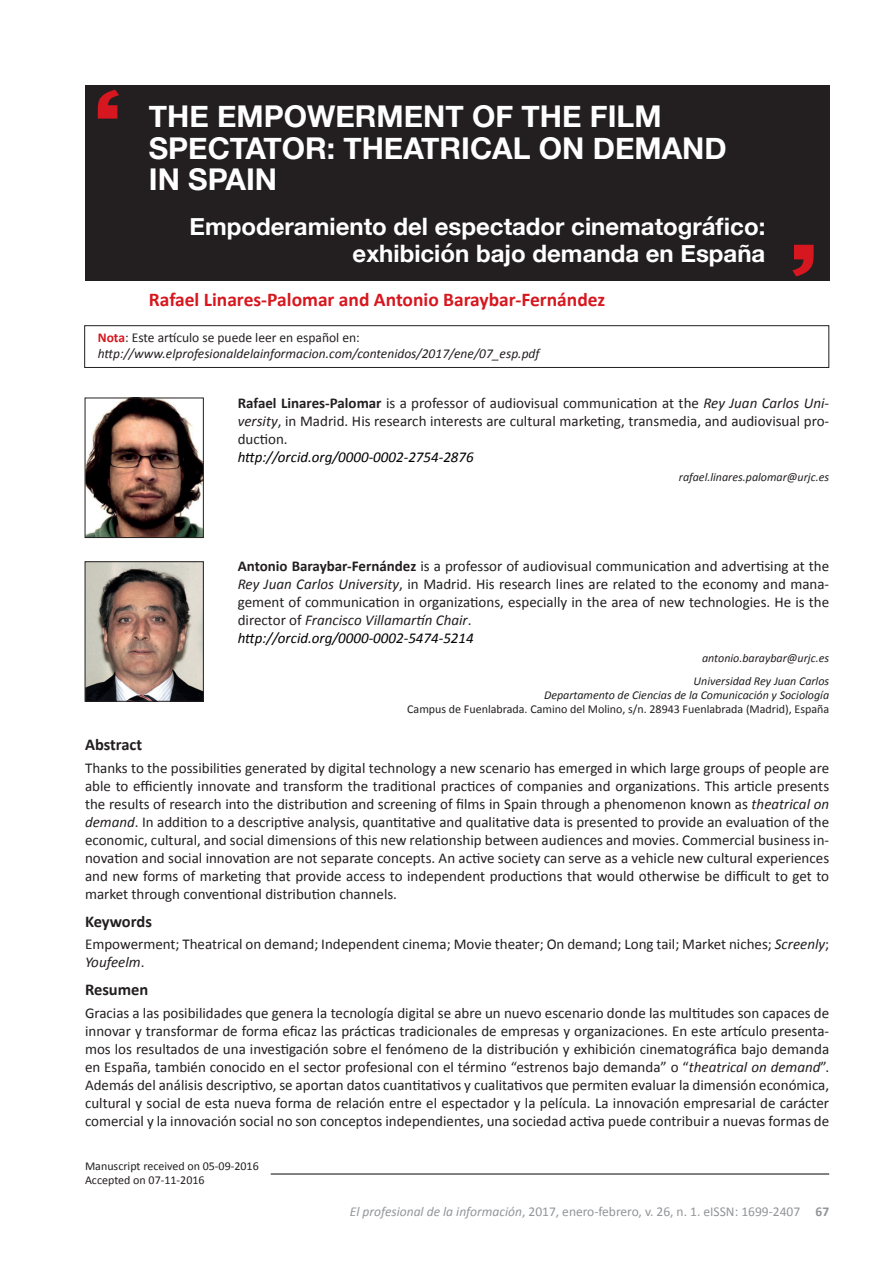
<style>
.page{position:relative;width:893px;height:1263px;background:#fff}
.page>*{position:absolute;margin:0;border:0;box-sizing:border-box;transform-origin:0 0}
.t1{font:700 30px/31.5px "Helvetica Neue";color:#fff}
.t2{font:700 24px/27px "Helvetica Neue";color:#fff;text-align:right}
.t3{font:700 19.5px "Calibri";color:#d7171f}
.t4{font:700 16.5px "Calibri";color:#231f20}
.t5{font:15px/18px "Calibri";color:#231f20;text-align:justify}
.t6{font:italic 15px "Calibri";color:#000001}
.t7{font:italic 13.5px/16.2px "Calibri";color:#231f20}
.t8{font:13.5px "Calibri";color:#939598}
.t9{font:italic 12px/23px "Calibri";color:#231f20;text-align:right}
.t10{font:12px/14.4px "Calibri";color:#231f20}
.s1{font-weight:700;font-style:normal;color:#d7171f}
.s2{font-style:normal}
.s3{font-weight:700}
.s4{font-style:italic}
.s5{font-style:italic;color:#000001}
</style>
<div class="page">
<div style="left:85px;top:85px;width:744px;height:196px;background:#231f20"></div>
<svg style="left:792px;top:245px;width:22px;height:31px"></svg>
<svg style="left:98px;top:90px;width:21px;height:29px"></svg>
<img style="left:87px;top:400px;width:115px;height:136px">
<div style="left:85px;top:398px;width:119px;height:140px;border:1px solid #231f20"></div>
<img style="left:87px;top:563px;width:115px;height:137px">
<div style="left:85px;top:561px;width:119px;height:141px;border:1px solid #231f20"></div>
<div style="left:84px;top:325px;width:745px;height:43px;border:1px solid #231f20"></div>
<hr style="left:271px;top:1173px;width:558px;height:1px;background:#231f20">
<h1 class="t1" style="left:149px;top:101px;width:579px">THE EMPOWERMENT OF THE FILM<br>SPECTATOR: THEATRICAL ON DEMAND<br>IN SPAIN</h1>
<h2 class="t2" style="left:190px;top:213px;width:577px">Empoderamiento del espectador cinematográfico: exhibición bajo demanda en España</h2>
<h3 class="t3" style="left:149px;top:287px;width:458px">Rafael Linares-Palomar and Antonio Baraybar-Fernández</h3>
<p class="t7" style="left:98px;top:329px;width:443px"><span class="s1">Nota</span><span class="s2">: Este artículo se puede leer en español en: </span>http://www.elprofesionaldelainformacion.com/contenidos/2017/ene/07_esp.pdf</p>
<p class="t5" style="left:238px;top:394px;width:593px"><span class="s3">Rafael Linares-Palomar</span> is a professor of audiovisual communication at the <span class="s4">Rey Juan Carlos Uni&shy;versity</span>, in Madrid. His research interests are cultural marketing, transmedia, and audiovisual pro&shy;duction.</p>
<p class="t6" style="left:238px;top:447px;width:237px">http://orcid.org/0000-0002-2754-2876</p>
<p class="t9" style="left:679px;top:465px;width:152px">rafael.linares.palomar@urjc.es</p>
<p class="t5" style="left:238px;top:557px;width:593px;text-align:left"><span class="s3">Antonio Baraybar-Fernández</span> is a professor of audiovisual communication and advertising at the <span class="s4">Rey Juan Carlos University</span>, in Madrid. His research lines are related to the economy and mana&shy;gement of communication in organizations, especially in the area of new technologies. He is the director of <span class="s4">Francisco Villamartín Chair</span>.<br><span class="s5">http://orcid.org/0000-0002-5474-5214</span></p>
<p class="t9" style="left:693px;top:646px;width:137px">antonio.baraybar@urjc.es<br>Universidad Rey Juan Carlos</p>
<p class="t9" style="left:544px;top:683px;width:287px">Departamento de Ciencias de la Comunicación y Sociología</p>
<p class="t10" style="left:407px;top:702px;width:423px">Campus de Fuenlabrada. Camino del Molino, s/n. 28943 Fuenlabrada (Madrid), España</p>
<p class="t4" style="left:85px;top:734px;width:59px">Abstract</p>
<p class="t5" style="left:85px;top:759px;width:746px">Thanks to the possibilities generated by digital technology a new scenario has emerged in which large groups of people are able to efficiently innovate and transform the traditional practices of companies and organizations. This article presents the results of research into the distribution and screening of films in Spain through a phenomenon known as <span class="s4">theatrical on demand</span>. In addition to a descriptive analysis, quantitative and qualitative data is presented to provide an evaluation of the economic, cultural, and social dimensions of this new relationship between audiences and movies. Commercial business in&shy;novation and social innovation are not separate concepts. An active society can serve as a vehicle new cultural experiences and new forms of marketing that provide access to independent productions that would otherwise be difficult to get to market through conventional distribution channels.</p>
<p class="t4" style="left:85px;top:911px;width:68px">Keywords</p>
<p class="t5" style="left:85px;top:935px;width:746px">Empowerment; Theatrical on demand; Independent cinema; Movie theater; On demand; Long tail; Market niches; <span class="s4">Screenly</span>;<br><span class="s4">Youfeelm</span>.</p>
<p class="t4" style="left:85px;top:979px;width:65px">Resumen</p>
<p class="t5" style="left:85px;top:1004px;width:746px">Gracias a las posibilidades que genera la tecnología digital se abre un nuevo escenario donde las multitudes son capaces de innovar y transformar de forma eficaz las prácticas tradicionales de empresas y organizaciones. En este artículo presenta&shy;mos los resultados de una investigación sobre el fenómeno de la distribución y exhibición cinematográfica bajo demanda en España, también conocido en el sector profesional con el término “estrenos bajo demanda” o “<span class="s4">theatrical on demand</span>”.<br>Además del análisis descriptivo, se aportan datos cuantitativos y cualitativos que permiten evaluar la dimensión económica, cultural y social de esta nueva forma de relación entre el espectador y la película. La innovación empresarial de carácter comercial y la innovación social no son conceptos independientes, una sociedad activa puede contribuir a nuevas formas de</p>
<p class="t10" style="left:85px;top:1159px;width:175px">Manuscript received on 05-09-2016<br>Accepted on 07-11-2016</p>
<p class="t8" style="left:350px;top:1203px;width:481px"><span class="s4">El profesional de la información</span>, 2017, enero-febrero, v. 26, n. 1. eISSN: 1699-2407 <span class="s3">67</span></p>
</div>
